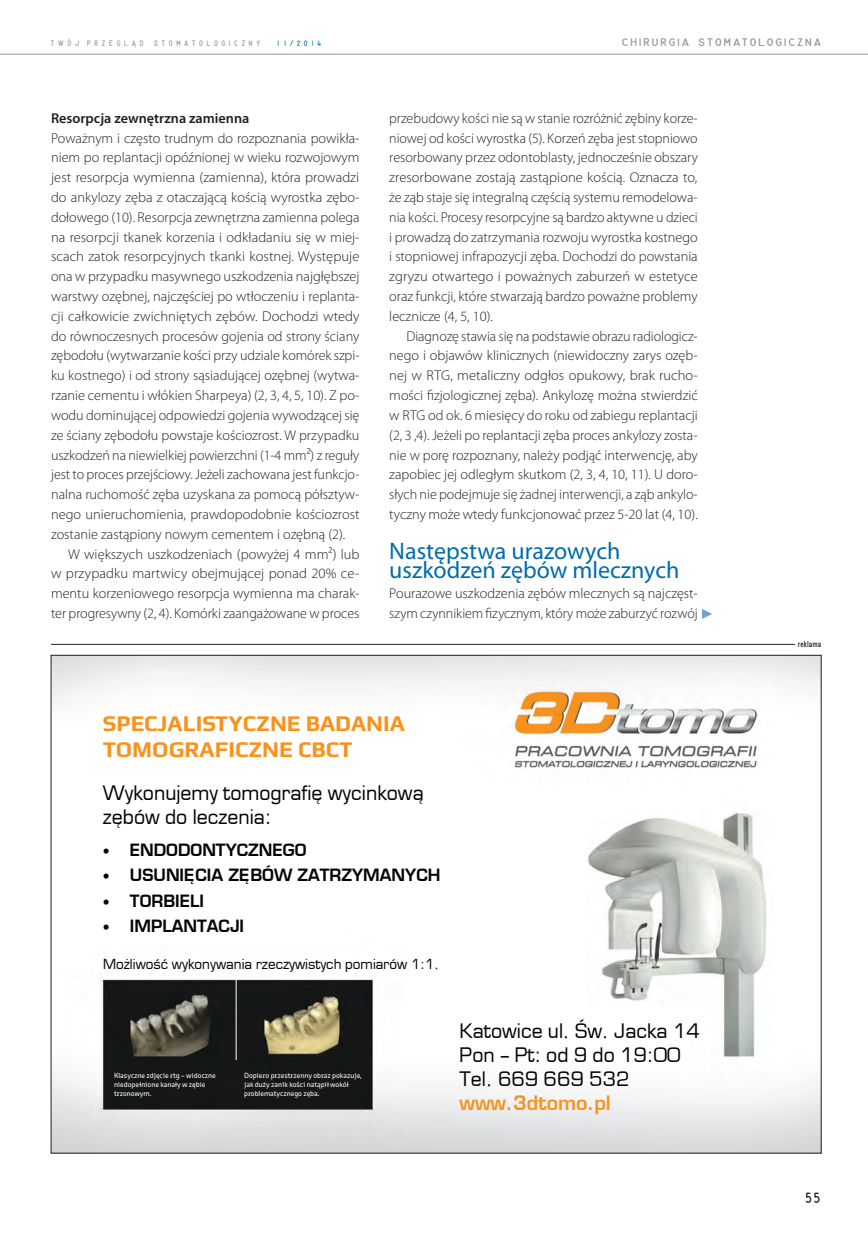
<style>
.page{position:relative;width:868px;height:1234px;background:#fff}
.page>*{position:absolute;margin:0;border:0;box-sizing:border-box;transform-origin:0 0}
.śródtytuł{font:24px/19.8px "Myriad Pro";color:#006daa}
.t1{font:700 22.5px/25.5px "Play";color:#f7931d}
.t2{font:19.5px/24px "Euromode";color:#040503}
.t3{font:700 16.5px "Euromode";color:#040503}
.t4{font:15.75px "Gordon URWTCE Con";color:#231f20}
.tekst{font:300 14.25px/19.8px "Myriad Pro";color:#231f20;text-align:justify}
.tekst_bez_wcięcia{font:300 14.25px/19.8px "Myriad Pro";color:#231f20;text-align:justify}
.śródtytuł_2{font:600 14.25px "Myriad Pro";color:#231f20}
.t5{font:13.5px "Euromode";color:#040503}
.t6{font:11.55px "Gordon URWTCE Con";letter-spacing:.145em;color:#939598;scale:1.25 1}
.t7{font:9px "Snv DCE Reg Con";color:#231f20}
.t8{font:8.4px "Gordon URWTCE Con";letter-spacing:.445em;color:#939598}
.t9{font:8.25px "Gordon URWTCE Con";letter-spacing:.31em;color:#006daa}
.t10{font:7.5px/9px "Elsa";color:#fff}
.s1{font-style:inherit}
.s2{font-family:"Elsa";font-size:21px}
.s3{font-weight:700;color:#f7931d}
</style>
<div class="page">
<hr style="left:51px;top:644px;width:743px;height:1px;background:#231f20">
<svg style="left:702px;top:609px;width:10px;height:10px"></svg>
<img style="left:53px;top:657px;width:766px;height:493px">
<hr style="left:236px;top:976px;width:1px;height:83px;background:#fff">
<hr style="left:0;top:54px;width:867px;height:1px;background:#939598">
<p class="t8" style="left:51px;top:38px;width:211px">TWÓJ PRZEGLĄD STOMATOLOGICZNY</p>
<p class="t9" style="left:276px;top:38px;width:47px">11/2014</p>
<p class="t6" style="left:621px;top:36px;width:161px">CHIRURGIA STOMATOLOGICZNA</p>
<p class="śródtytuł_2" style="left:51px;top:109px;width:200px">Resorpcja zewnętrzna zamienna</p>
<p class="tekst_bez_wcięcia" style="left:51px;top:128px;width:310px">Poważnym i często trudnym do rozpoznania powikła&shy;niem po replantacji opóźnionej w wieku rozwojowym jest resorpcja wymienna (zamienna), która prowadzi do ankylozy zęba z otaczającą kością wyrostka zębo&shy;dołowego (10). Resorpcja zewnętrzna zamienna polega na resorpcji tkanek korzenia i odkładaniu się w miej&shy;scach zatok resorpcyjnych tkanki kostnej. Występuje ona w przypadku masywnego uszkodzenia najgłębszej warstwy ozębnej, najczęściej po wtłoczeniu i replanta&shy;cji całkowicie zwichniętych zębów. Dochodzi wtedy do równoczesnych procesów gojenia od strony ściany zębodołu (wytwarzanie kości przy udziale komórek szpi&shy;ku kostnego) i od strony sąsiadującej ozębnej (wytwa&shy;rzanie cementu i włókien Sharpeya) (2, 3, 4, 5, 10). Z po&shy;wodu dominującej odpowiedzi gojenia wywodzącej się ze ściany zębodołu powstaje kościozrost. W przypadku uszkodzeń na niewielkiej powierzchni (1-4 mm²) z reguły jest to proces przejściowy. Jeżeli zachowana jest funkcjo&shy;nalna ruchomość zęba uzyskana za pomocą półsztyw&shy;nego unieruchomienia, prawdopodobnie kościozrost zostanie zastąpiony nowym cementem i ozębną (2).</p>
<p class="tekst" style="left:51px;top:543px;width:310px;text-indent:17px">W większych uszkodzeniach (powyżej 4 mm²) lub w przypadku martwicy obejmującej ponad 20% ce&shy;mentu korzeniowego resorpcja wymienna ma charak&shy;ter progresywny (2, 4). Komórki zaangażowane w proces</p>
<p class="tekst" style="left:389px;top:108px;width:310px">przebudowy kości nie są w stanie rozróżnić zębiny korze&shy;niowej od kości wyrostka (5). Korzeń zęba jest stopniowo resorbowany przez odontoblasty, jednocześnie obszary zresorbowane zostają zastąpione kością. Oznacza to, że ząb staje się integralną częścią systemu remodelowa&shy;nia kości. Procesy resorpcyjne są bardzo aktywne u dzieci i prowadzą do zatrzymania rozwoju wyrostka kostnego i stopniowej infrapozycji zęba. Dochodzi do powstania zgryzu otwartego i poważnych zaburzeń w estetyce oraz funkcji, które stwarzają bardzo poważne problemy lecznicze (4, 5, 10).</p>
<p class="tekst" style="left:389px;top:326px;width:310px;text-indent:17px">Diagnozę stawia się na podstawie obrazu radiologicz&shy;nego i objawów klinicznych (niewidoczny zarys ozęb&shy;nej w RTG, metaliczny odgłos opukowy, brak rucho&shy;mości fizjologicznej zęba). Ankylozę można stwierdzić w RTG od ok. 6 miesięcy do roku od zabiegu replantacji (2, 3 ,4). Jeżeli po replantacji zęba proces ankylozy zosta&shy;nie w porę rozpoznany, należy podjąć interwencję, aby zapobiec jej odległym skutkom (2, 3, 4, 10, 11). U doro&shy;słych nie podejmuje się żadnej interwencji, a ząb ankylo&shy;tyczny może wtedy funkcjonować przez 5-20 lat (4, 10).</p>
<p class="śródtytuł" style="left:389px;top:540px;width:291px">Następstwa urazowych uszkodzeń zębów mlecznych</p>
<p class="tekst_bez_wcięcia" style="left:389px;top:583px;width:310px">Pourazowe uszkodzenia zębów mlecznych są najczęst&shy;szym czynnikiem fizycznym, który może zaburzyć rozwój</p>
<p class="t1" style="left:103px;top:710px;width:303px">SPECJALISTYCZNE BADANIA<br>TOMOGRAFICZNE CBCT</p>
<p class="t2" style="left:103px;top:780px;width:322px">Wykonujemy tomografię wycinkową zębów do leczenia:</p>
<p class="t3" style="left:103px;top:839px;width:205px">• ENDODO<span class="s1">N</span>TYCZNEGO</p>
<p class="t3" style="left:103px;top:864px;width:339px">• USUNIĘCIA ZĘBÓW ZATRZYMANYCH</p>
<p class="t3" style="left:103px;top:890px;width:102px">• TORBIELI</p>
<p class="t3" style="left:103px;top:915px;width:143px">• IMPLANTACJI</p>
<p class="t5" style="left:103px;top:955px;width:337px">Możliwość wykonywania rzeczywistych pomiarów 1:1.</p>
<p class="t10" style="left:114px;top:1070px;width:103px">Klasyczne zdjęcie rtg − widoczne niedopełnione kanały w zębie trzonowym.</p>
<p class="t10" style="left:244px;top:1070px;width:119px">Dopiero przestrzenny obraz pokazuje, jak duży zanik kości natąpił wokół problematycznego zęba.</p>
<p class="t2" style="left:459px;top:1018px;width:242px">Katowice ul. Św. Jacka 14<br>Pon <span class="s2">−</span> Pt: od 9 do 19:00<br>Tel. 669 669 532 <span class="s3">www.3dtomo.pl</span></p>
<p class="t7" style="left:797px;top:638px;width:25px">reklama</p>
<p class="t4" style="left:804px;top:1187px;width:18px">55</p>
</div>
